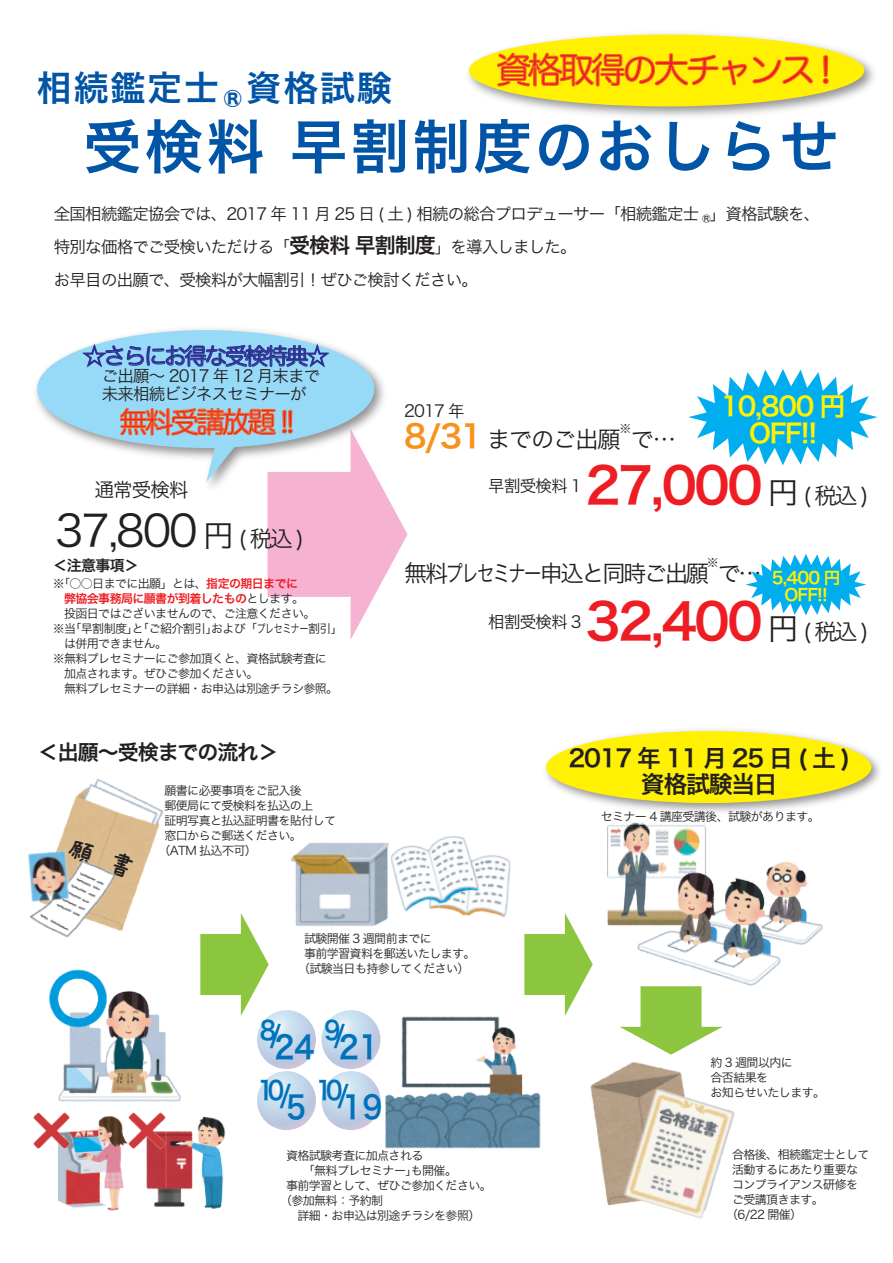
<style>
.page{position:relative;width:893px;height:1263px;background:#fff}
.page>*{position:absolute;margin:0;border:0;box-sizing:border-box;transform-origin:0 0}
.t1{font:58.35px "Hira Kaku Pro W6";letter-spacing:.05em;color:#0154a6}
.t2{font:49.5px "Hira Kaku Pro W6";letter-spacing:-.05em;color:#ee1d23}
.t3{font:43.5px "Hira Kaku Pro W3";color:#231f20}
.t4{font:35.1px "Hira Maru Pro W4";letter-spacing:-.1em;color:#ee1d23}
.t5{font:35.1px "Hira Kaku Pro W6";letter-spacing:.05em;color:#0154a6}
.t6{font:31.35px "Hira Kaku Pro W6";color:#0072bc;scale:.9 1}
.t7{font:28.5px "Hira Maru Pro W4";letter-spacing:-.1em;color:#ee1d23}
.t8{font:26.1px/27px "Hira Kaku Pro W6";letter-spacing:-.05em;color:#fff101;text-align:center}
.t9{font:25.65px "Hira Kaku Pro W6";color:#0072bc;scale:.9 1}
.t10{font:23.85px/25.5px "Hira Kaku Pro W6";letter-spacing:-.05em;color:#231f20;text-align:center}
.t11{font:23.25px "Hira Kaku Pro W3";letter-spacing:-.1em;color:#231f20}
.t12{font:23.25px "Hira Kaku Pro W3";letter-spacing:-.05em;color:#231f20}
.t13{font:22.5px "Hira Maru Pro W4";letter-spacing:-.1em;color:#2e3092}
.t14{font:21px "Hira Kaku Pro W6";letter-spacing:-.05em;color:#231f20}
.t15{font:19.5px "Hira Kaku Pro W3";letter-spacing:-.05em;color:#231f20}
.t16{font:16.65px/17.2px "Hira Kaku Pro W6";letter-spacing:-.05em;color:#fff101;text-align:center}
.t17{font:16.5px/32.8px "Hira Kaku Pro W3";letter-spacing:-.05em;color:#231f20}
.t18{font:15px "Hira Kaku Pro W6";color:#231f20}
.t19{font:12px/15px "Hira Kaku Pro W3";letter-spacing:-.05em;color:#231f20}
.t20{font:12px "Hira Kaku Pro W6";letter-spacing:-.05em;color:#ee1d23}
.s1{font-family:"Hira Kaku Pro W6";font-size:21px}
.s2{font-size:30.75px}
.s3{font-size:22.5px}
.s4{font-family:"Hira Kaku Pro W6";color:#ee1d23}
.s5{font-family:"Hira Kaku Pro W3";color:#231f20}
.s6{font-family:"Hira Kaku Pro W6";font-size:31.5px;color:#f7931d}
.s7{font-family:"Hira Kaku Pro W3";font-size:30.75px;color:#231f20}
.s8{font-family:"Hira Kaku Pro W3";font-size:22.5px;color:#231f20}
</style>
<div class="page">
<img style="left:545px;top:730px;width:335px;height:82px">
<div style="left:546px;top:731px;width:325px;height:72px;background:#fff101;border-radius:50%"></div>
<img style="left:468px;top:33px;width:406px;height:84px">
<div style="left:469px;top:35px;width:395px;height:71px;background:#fff101;border-radius:50%"></div>
<svg style="left:497px;top:51px;width:316px;height:40px"></svg>
<svg style="left:823px;top:33px;width:6px;height:84px"></svg>
<svg style="left:688px;top:369px;width:190px;height:96px"></svg>
<svg style="left:745px;top:554px;width:121px;height:61px"></svg>
<img style="left:58px;top:1116px;width:66px;height:95px">
<img style="left:146px;top:1116px;width:80px;height:93px">
<img style="left:58px;top:990px;width:123px;height:112px">
<img style="left:290px;top:842px;width:94px;height:84px">
<img style="left:33px;top:1112px;width:43px;height:44px">
<img style="left:123px;top:1112px;width:49px;height:44px">
<img style="left:49px;top:969px;width:60px;height:62px">
<img style="left:59px;top:778px;width:105px;height:139px">
<img style="left:29px;top:844px;width:98px;height:93px">
<img style="left:28px;top:849px;width:45px;height:56px">
<img style="left:384px;top:836px;width:127px;height:85px">
<svg style="left:200px;top:913px;width:69px;height:103px"></svg>
<svg style="left:524px;top:913px;width:69px;height:103px"></svg>
<img style="left:607px;top:822px;width:99px;height:104px">
<img style="left:635px;top:847px;width:188px;height:139px">
<svg style="left:620px;top:986px;width:103px;height:69px"></svg>
<img style="left:590px;top:1062px;width:94px;height:144px">
<img style="left:622px;top:1087px;width:113px;height:132px">
<img style="left:385px;top:1011px;width:158px;height:138px">
<svg style="left:257px;top:1010px;width:59px;height:59px;background:#c7d7e9"></svg>
<svg style="left:321px;top:1010px;width:60px;height:59px;background:#c8d7ea"></svg>
<svg style="left:257px;top:1071px;width:59px;height:59px;background:#c7d7e9"></svg>
<svg style="left:321px;top:1071px;width:60px;height:59px;background:#c8d7ea"></svg>
<svg style="left:37px;top:330px;width:337px;height:120px;fill:#97daf8"></svg>
<svg style="left:81px;top:331px;width:249px;height:42px;background:#8fbde4"></svg>
<svg style="left:120px;top:390px;width:288px;height:250px"></svg>
<svg style="left:67px;top:838px;width:68px;height:41px;background:#dcc29c"></svg>
<h3 class="t4" style="left:496px;top:39px;width:336px">資格取得の大チャンス !</h3>
<h3 class="t5" style="left:37px;top:56px;width:356px">相続鑑定士®資格試験</h3>
<h1 class="t1" style="left:83px;top:94px;width:757px">受検料 早割制度のおしらせ</h1>
<h3 class="t17" style="left:54px;top:197px;width:768px">全国相続鑑定協会では、2017 年 11 月 25 日 ( 土 ) 相続の総合プロデューサー「相続鑑定士 ®」資格試験を、特別な価格でご受検いただける「<span class="s1">受検料 早割制度</span>」を導入しました。<br>お早目の出願で、受検料が大幅割引！ぜひご検討ください。</h3>
<h3 class="t13" style="left:83px;top:337px;width:247px">☆さらにお得な受検特典☆</h3>
<h3 class="t17" style="left:102px;top:366px;width:220px;line-height:18px">ご出願～ 2017 年 12 月末まで未来相続ビジネスセミナーが</h3>
<h3 class="t7" style="left:119px;top:397px;width:177px">無料受講放題 !!</h3>
<h3 class="t15" style="left:95px;top:472px;width:95px">通常受検料</h3>
<h3 class="t3" style="left:55px;top:492px;width:250px">37,800 <span class="s2">円</span> <span class="s3">( 税込 )</span></h3>
<p class="t18" style="left:53px;top:552px;width:88px">＜注意事項＞</p>
<p class="t19" style="left:53px;top:575px;width:247px">※「○○日までに出願」とは、<span class="s4">指定の期日までに</span></p>
<p class="t20" style="left:53px;top:588px;width:253px">　弊協会事務局に願書が到着したもの<span class="s5">とします。</span></p>
<p class="t19" style="left:53px;top:605px;width:292px">　投函日ではございませんので、ご注意ください。<br>※当｢早割制度｣と｢ご紹介割引｣および「プレセミナー割引」　は併用できません。<br>※無料プレセミナーにご参加頂くと、資格試験考査に<br>　加点されます。ぜひご参加ください。<br>　無料プレセミナーの詳細・お申込は別途チラシ参照。</p>
<h3 class="t14" style="left:38px;top:733px;width:242px">＜出願～受検までの流れ＞</h3>
<p class="t19" style="left:164px;top:782px;width:139px">願書に必要事項をご記入後</p>
<p class="t19" style="left:164px;top:797px;width:150px">郵便局にて受検料を払込の上</p>
<p class="t19" style="left:164px;top:812px;width:173px">証明写真と払込証明書を貼付して</p>
<p class="t19" style="left:164px;top:827px;width:139px">窓口からご郵送ください。</p>
<p class="t19" style="left:158px;top:842px;width:100px">（ATM 払込不可）</p>
<h3 class="t17" style="left:404px;top:393px;width:62px">2017 年</h3>
<h3 class="t12" style="left:404px;top:419px;width:274px"><span class="s6">8/31</span> までのご出願で…</h3>
<p class="t19" style="left:619px;top:420px;width:13px">※</p>
<h3 class="t8" style="left:721px;top:392px;width:126px">10,800 円<br>OFF!!</h3>
<h3 class="t17" style="left:488px;top:468px;width:95px">早割受検料 1</h3>
<h2 class="t2" style="left:585px;top:440px;width:285px">27,000 <span class="s7">円</span> <span class="s8">( 税込 )</span></h2>
<p class="t19" style="left:707px;top:554px;width:13px">※</p>
<h3 class="t11" style="left:404px;top:553px;width:359px">無料プレセミナー申込と同時ご出願で…</h3>
<h3 class="t16" style="left:772px;top:568px;width:70px">5,400 円<br>OFF!!</h3>
<h2 class="t2" style="left:585px;top:576px;width:285px">32,400 <span class="s7">円</span> <span class="s8">( 税込 )</span></h2>
<h3 class="t17" style="left:488px;top:604px;width:95px">相割受検料 3</h3>
<h3 class="t10" style="left:568px;top:744px;width:283px">2017年11月25日(土)資格試験当日</h3>
<p class="t19" style="left:601px;top:808px;width:221px">セミナー 4 講座受講後、試験があります。</p>
<p class="t19" style="left:304px;top:930px;width:129px">試験開催 3 週間前までに</p>
<p class="t19" style="left:304px;top:945px;width:173px">事前学習資料を郵送いたします。</p>
<p class="t19" style="left:298px;top:960px;width:173px">（試験当日も持参してください）</p>
<h3 class="t9" style="left:260px;top:1009px;width:25px">8/</h3>
<h3 class="t6" style="left:274px;top:1019px;width:46px">24</h3>
<h3 class="t9" style="left:324px;top:1009px;width:25px">9/</h3>
<h3 class="t6" style="left:339px;top:1019px;width:46px">21</h3>
<h3 class="t9" style="left:257px;top:1067px;width:39px">10/</h3>
<h3 class="t6" style="left:286px;top:1079px;width:24px">5</h3>
<h3 class="t9" style="left:316px;top:1067px;width:39px">10/</h3>
<h3 class="t6" style="left:342px;top:1079px;width:46px">19</h3>
<p class="t19" style="left:286px;top:1147px;width:139px">資格試験考査に加点される</p>
<p class="t19" style="left:286px;top:1162px;width:172px">　　「無料プレセミナー｣も開催。</p>
<p class="t19" style="left:286px;top:1177px;width:207px">事前学習として、ぜひご参加ください。</p>
<p class="t19" style="left:280px;top:1192px;width:105px">（参加無料：予約制</p>
<p class="t19" style="left:286px;top:1207px;width:196px">　詳細・お申込は別途チラシを参照）</p>
<p class="t19" style="left:711px;top:1054px;width:116px">約 3 週間以内に<br>合否結果を<br>お知らせいたします。</p>
<p class="t19" style="left:732px;top:1146px;width:139px">合格後、相続鑑定士として</p>
<p class="t19" style="left:732px;top:1161px;width:127px">活動するにあたり重要な</p>
<p class="t19" style="left:732px;top:1176px;width:127px">コンプライアンス研修を</p>
<p class="t19" style="left:732px;top:1191px;width:93px">ご受講頂きます。</p>
<p class="t19" style="left:726px;top:1206px;width:78px">（6/22 開催）</p>
</div>
